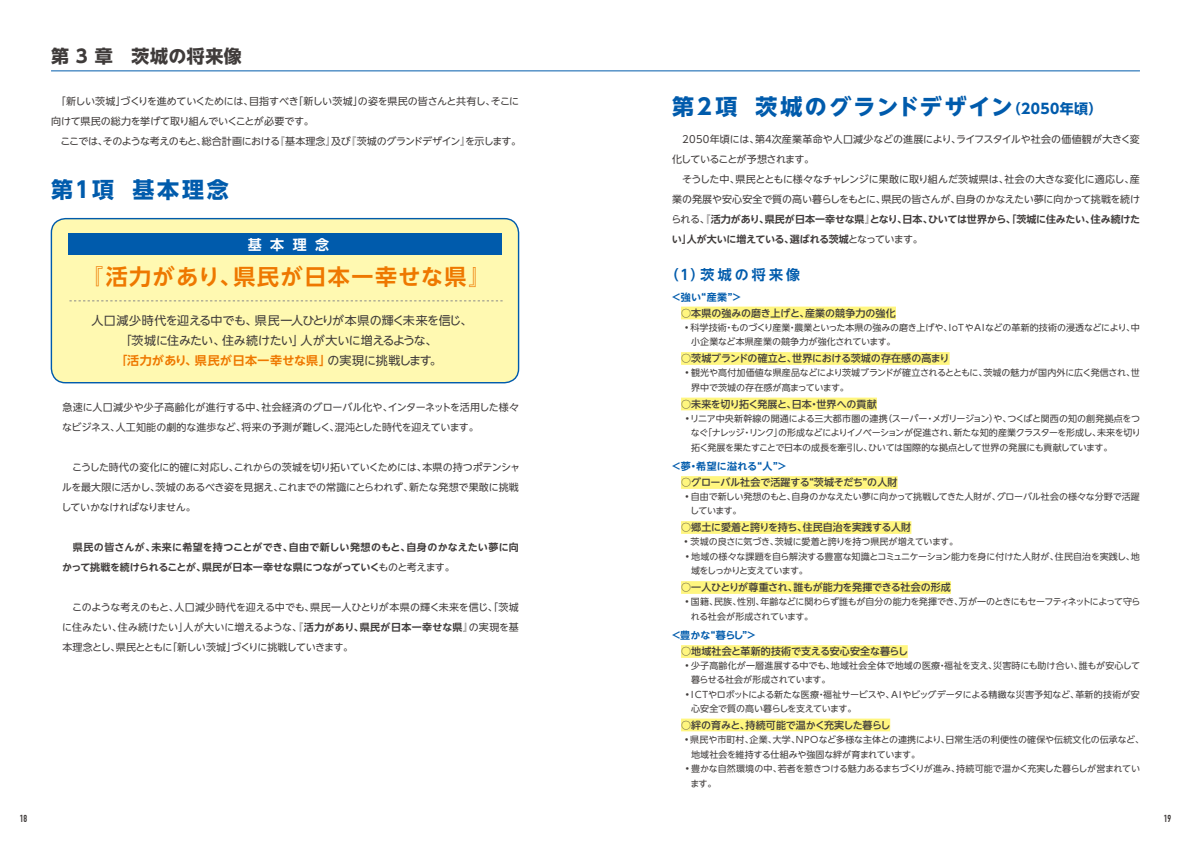
<style>
.page{position:relative;width:1191px;height:842px;background:#fff}
.page>*{position:absolute;margin:0;border:0;box-sizing:border-box;transform-origin:0 0}
.t1{font:700 22px "UD Shin Go NT Pr 6 N";letter-spacing:.115em;color:#005bac}
.t2{font:700 22px "UD Shin Go NT Pr 6 N De";letter-spacing:.07em;color:#ee7800}
.t3{font:700 18px "UD Shin Go NT Pr 6 N";letter-spacing:.03em;color:#3f3b3a}
.t4{font:700 14px "UD Shin Go NT Pr 6 N De";letter-spacing:.225em;color:#005bac}
.t5{font:700 14px "UD Shin Go NT Pr 6 N De";color:#fff}
.t6{font:12px/20px "UD Shin Go NT Pr 6 N";letter-spacing:-.035em;color:#3f3b3a;text-align:center}
.t7{font:700 12px "UD Shin Go NT Pr 6 N De";letter-spacing:.03em;color:#ee7800}
.t8{font:10px/20px "UD Shin Go NT Pr 6 N";letter-spacing:-.02em;color:#3f3b3a;text-align:justify}
.t9{font:500 10px "UD Shin Go NT Pr 6 N";letter-spacing:-.01em;color:#3f3b3a}
.t10{font:700 10px/20px "UD Shin Go NT Pr 6 N De";letter-spacing:-.005em;color:#3f3b3a}
.t11{font:10px/20px "UD Shin Go NT Pr 6 N";color:#3f3b3a}
.t12{font:700 10px "UD Shin Go NT Pr 6 N De";letter-spacing:.02em;color:#005bac}
.t13{font:700 10px "DIN Condensed";color:#3f3b3a}
.t14{font:9px/14.5px "UD Shin Go NT Pr 6 N";letter-spacing:-.015em;color:#3f3b3a}
.t15{font:9px/14.5px "UD Shin Go NT Pr 6 N";letter-spacing:-.045em;color:#3f3b3a}
.t16{font:9px/14.5px "UD Shin Go NT Pr 6 N";letter-spacing:-.035em;color:#3f3b3a}
.s1{font-family:"UD Shin Go NT Pr 6 N";font-weight:400;color:#3f3b3a}
.s2{font-family:"UD Shin Go NT Pr 6 N";font-weight:400}
.s3{font-family:"UD Shin Go NT Pr 6 N De";font-weight:700}
.s4{font-size:14px}
</style>
<div class="page">
<hr style="left:51px;top:70px;width:1089px;height:1px;background:#005bac">
<div style="left:51px;top:219px;width:467px;height:164px;background:#fff9b1;border-radius:14px"></div>
<div style="left:51px;top:218px;width:468px;height:165px;border:1px solid #005bac;border-radius:14px"></div>
<div style="left:68px;top:233px;width:434px;height:22px;background:#005bac"></div>
<svg style="left:69px;top:301px;width:433px;height:1px"></svg>
<div style="left:681px;top:307px;width:215px;height:12px;background:#fff67f"></div>
<div style="left:681px;top:352px;width:268px;height:13px;background:#fff67f"></div>
<div style="left:681px;top:398px;width:196px;height:12px;background:#fff67f"></div>
<div style="left:681px;top:476px;width:216px;height:13px;background:#fff67f"></div>
<div style="left:681px;top:521px;width:230px;height:13px;background:#fff67f"></div>
<div style="left:681px;top:581px;width:270px;height:13px;background:#fff67f"></div>
<div style="left:681px;top:645px;width:226px;height:13px;background:#fff67f"></div>
<div style="left:681px;top:719px;width:209px;height:12px;background:#fff67f"></div>
<h2 class="t3" style="left:51px;top:42px;width:192px">第 3 章　茨城の将来像</h2>
<p class="t8" style="left:51px;top:91px;width:471px;text-align:left">　「新しい茨城」づくりを進めていくためには、目指すべき「新しい茨城」の姿を県民の皆さんと共有し、そこに向けて県民の総力を挙げて取り組んでいくことが必要です。<br>　ここでは、そのような考えのもと、総合計画における『基本理念』及び『茨城のグランドデザイン』を示します。</p>
<h1 class="t1" style="left:51px;top:172px;width:179px">第1項 基本理念</h1>
<h3 class="t5" style="left:248px;top:233px;width:83px">基本理念</h3>
<h1 class="t2" style="left:81px;top:259px;width:411px">『活力があり、県民が日本一幸せな県』</h1>
<h3 class="t6" style="left:92px;top:310px;width:382px">人口減少時代を迎える中でも、県民一人ひとりが本県の輝く未来を信じ、「茨城に住みたい、住み続けたい」人が大いに増えるような、</h3>
<h3 class="t7" style="left:115px;top:350px;width:328px">「活力があり、県民が日本一幸せな県」<span class="s1">の実現に挑戦します。</span></h3>
<p class="t11" style="left:62px;top:397px;width:458px">急速に人口減少や少子高齢化が進行する中、社会経済のグローバル化や、インターネットを活用した様々なビジネス、人工知能の劇的な進歩など、将来の予測が難しく、混沌とした時代を迎えています。</p>
<p class="t8" style="left:61px;top:457px;width:460px">　こうした時代の変化に的確に対応し、これからの茨城を切り拓いていくためには、本県の持つポテンシャルを最大限に活かし、茨城のあるべき姿を見据え、これまでの常識にとらわれず、新たな発想で果敢に挑戦していかなければなりません。</p>
<p class="t10" style="left:62px;top:537px;width:458px;text-indent:11px">県民の皆さんが、未来に希望を持つことができ、自由で新しい発想のもと、自身のかなえたい夢に向かって挑戦を続けられることが、県民が日本一幸せな県につながっていく<span class="s2">ものと考えます。</span></p>
<p class="t8" style="left:62px;top:597px;width:458px">　このような考えのもと、人口減少時代を迎える中でも、県民一人ひとりが本県の輝く未来を信じ、「茨城に住みたい、住み続けたい」人が大いに増えるような、<span class="s3">『活力があり、県民が日本一幸せな県』</span>の実現を基本理念とし、県民とともに「新しい茨城」づくりに挑戦していきます。</p>
<h1 class="t1" style="left:672px;top:89px;width:432px">第2項 茨城のグランドデザイン<span class="s4">（2050年頃）</span></h1>
<p class="t8" style="left:672px;top:129px;width:469px;text-align:left">　2050年頃には、第４次産業革命や人口減少などの進展により、ライフスタイルや社会の価値観が大きく変化していることが予想されます。<br>　そうした中、県民とともに様々なチャレンジに果敢に取り組んだ茨城県は、社会の大きな変化に適応し、産業の発展や安心安全で質の高い暮らしをもとに、県民の皆さんが、自身のかなえたい夢に向かって挑戦を続け</p>
<p class="t10" style="left:671px;top:209px;width:470px"><span class="s2">られる、</span>『活力があり、県民が日本一幸せな県』となり、日本、ひいては世界から、「茨城に住みたい、住み続けたい」人が大いに増えている、選ばれる茨城<span class="s2">となっています。</span></p>
<h3 class="t4" style="left:665px;top:263px;width:137px">（１）茨城の将来像</h3>
<p class="t12" style="left:671px;top:289px;width:72px">＜強い“産業”＞</p>
<p class="t9" style="left:681px;top:305px;width:216px">○本県の強みの磨き上げと、産業の競争力の強化</p>
<p class="t14" style="left:691px;top:320px;width:450px;text-indent:-6px">• 科学技術・ものづくり産業・農業といった本県の強みの磨き上げや、ＩｏＴやＡＩなどの革新的技術の浸透などにより、中小企業など本県産業の競争力が強化されています。</p>
<p class="t9" style="left:681px;top:350px;width:270px">○茨城ブランドの確立と、世界における茨城の存在感の高まり</p>
<p class="t14" style="left:691px;top:365px;width:450px;text-indent:-6px">• 観光や高付加価値な県産品などにより茨城ブランドが確立されるとともに、茨城の魅力が国内外に広く発信され、世界中で茨城の存在感が高まっています。</p>
<p class="t9" style="left:681px;top:396px;width:197px">○未来を切り拓く発展と、日本・世界への貢献</p>
<p class="t14" style="left:691px;top:411px;width:451px;text-align:justify;text-indent:-5px">•リニア中央新幹線の開通による三大都市圏の連携（スーパー・メガリージョン）や、つくばと関西の知の創発拠点をつなぐ「ナレッジ・リンク」の形成などによりイノベーションが促進され、新たな知的産業クラスターを形成し、未来を切り拓く発展を果たすことで日本の成長を牽引し、ひいては国際的な拠点として世界の発展にも貢献しています。</p>
<p class="t12" style="left:671px;top:458px;width:118px">＜夢・希望に溢れる“人”＞</p>
<p class="t9" style="left:681px;top:474px;width:218px">○グローバル社会で活躍する“茨城そだち”の人財</p>
<p class="t14" style="left:690px;top:489px;width:451px;text-indent:-5px">• 自由で新しい発想のもと、自身のかなえたい夢に向かって挑戦してきた人財が、グローバル社会の様々な分野で活躍しています。</p>
<p class="t9" style="left:681px;top:519px;width:232px">○郷土に愛着と誇りを持ち、住民自治を実践する人財</p>
<p class="t14" style="left:684px;top:534px;width:275px">• 茨城の良さに気づき、茨城に愛着と誇りを持つ県民が増えています。</p>
<p class="t16" style="left:691px;top:549px;width:450px;text-indent:-6px">• 地域の様々な課題を自ら解決する豊富な知識とコミュニケーション能力を身に付けた人財が、住民自治を実践し、地域をしっかりと支えています。</p>
<p class="t9" style="left:681px;top:579px;width:271px">○一人ひとりが尊重され、誰もが能力を発揮できる社会の形成</p>
<p class="t15" style="left:691px;top:594px;width:451px;text-indent:-6px">• 国籍、民族、性別、年齢などに関わらず誰もが自分の能力を発揮でき、万が一のときにもセーフティネットによって守られる社会が形成されています。</p>
<p class="t12" style="left:671px;top:627px;width:87px">＜豊かな“暮らし”＞</p>
<p class="t9" style="left:681px;top:643px;width:228px">○地域社会と革新的技術で支える安心安全な暮らし</p>
<p class="t14" style="left:691px;top:658px;width:450px;text-indent:-6px">• 少子高齢化が一層進展する中でも、地域社会全体で地域の医療・福祉を支え、災害時にも助け合い、誰もが安心して暮らせる社会が形成されています。</p>
<p class="t14" style="left:691px;top:687px;width:450px;text-indent:-6px">•ＩＣＴやロボットによる新たな医療・福祉サービスや、ＡＩやビッグデータによる精緻な災害予知など、革新的技術が安心安全で質の高い暮らしを支えています。</p>
<p class="t9" style="left:681px;top:717px;width:211px">○絆の育みと、持続可能で温かく充実した暮らし</p>
<p class="t14" style="left:691px;top:732px;width:454px;text-indent:-6px">• 県民や市町村、企業、大学、ＮＰＯなど多様な主体との連携により、日常生活の利便性の確保や伝統文化の伝承など、地域社会を維持する仕組みや強固な絆が育まれています。</p>
<p class="t14" style="left:690px;top:761px;width:451px;text-indent:-5px">• 豊かな自然環境の中、若者を惹きつける魅力あるまちづくりが進み、持続可能で温かく充実した暮らしが営まれています。</p>
<p class="t13" style="left:20px;top:813px;width:9px">18</p>
<p class="t13" style="left:1163px;top:813px;width:9px">19</p>
</div>
